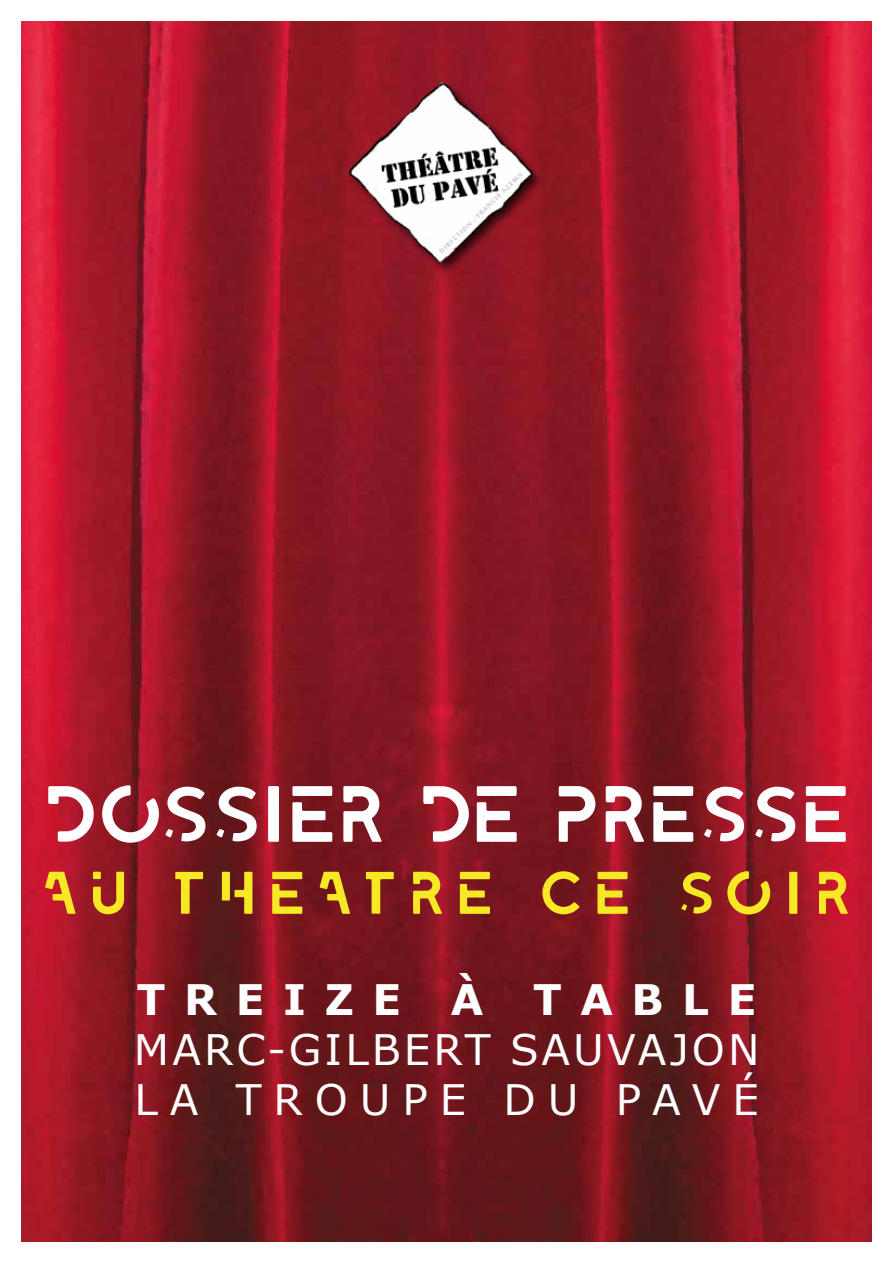
<style>
.page{position:relative;width:893px;height:1263px;background:#fff}
.page>*{position:absolute;margin:0;border:0;box-sizing:border-box;transform-origin:0 0}
.t1{font:79.5px "LEIXO DEMO";letter-spacing:-.03em;color:#fff}
.t2{font:60px "LEIXO DEMO";letter-spacing:.15em;color:#f6e824}
.t3{font:42px/50.4px "Verdana";letter-spacing:.075em;color:#fff}
.t4{font:700 42px "Verdana";letter-spacing:.445em;color:#fff}
</style>
<div class="page">
<img style="left:21px;top:21px;width:851px;height:1221px">
<img style="left:343px;top:75px;width:207px;height:206px">
<h1 class="t1" style="left:41px;top:772px;width:812px">DOSSIER DE PRESSE</h1>
<h2 class="t2" style="left:41px;top:861px;width:812px">AU THEATRE CE SOIR</h2>
<p class="t4" style="left:137px;top:969px;width:621px">TREIZE À TABLE</p>
<p class="t3" style="left:134px;top:1024px;width:627px">MARC-GILBERT SAUVAJON<br>LA TROUPE DU PAVÉ</p>
</div>
